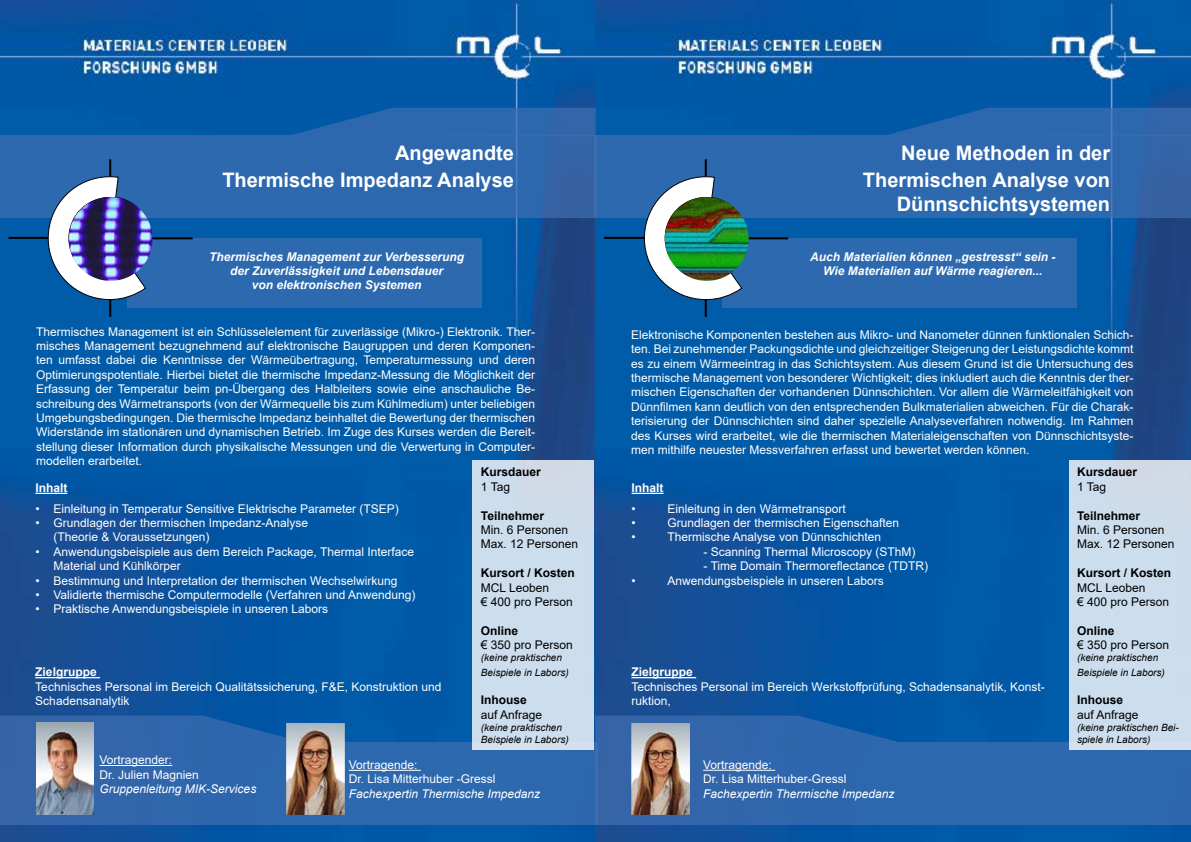
<style>
.page{position:relative;width:1191px;height:842px;background:#fff}
.page>*{position:absolute;margin:0;border:0;box-sizing:border-box;transform-origin:0 0}
.t1{font:700 20px/27.5px "Arial";color:#fff;text-align:right}
.t2{font:12px/14.4px "Arial";color:#fff}
.t3{font:italic 700 12px/14.4px "Arial";color:#fff;text-align:center}
.t4{font:12px/14.4px "Arial";color:#000}
.t5{font:700 12px "Arial";color:#000}
.t6{font:italic 12px "Arial";color:#fff}
.t7{font:700 12px "Arial";color:#fff}
.t8{font:italic 10px/14.4px "Arial";color:#000}
</style>
<div class="page">
<img style="left:0;top:0;width:1190px;height:842px">
<div style="left:0;top:136px;width:596px;height:82px;background:#2d69af"></div>
<div style="left:594px;top:136px;width:597px;height:82px;background:#2d69af"></div>
<svg style="left:291px;top:108px;width:304px;height:28px;background:#2765ac"></svg>
<svg style="left:886px;top:108px;width:305px;height:28px;background:#2765ac"></svg>
<div style="left:127px;top:238px;width:354px;height:69px;background:#2d69af"></div>
<div style="left:722px;top:238px;width:355px;height:69px;background:#2d69af"></div>
<div style="left:0;top:742px;width:598px;height:83px;background:#2d67ae"></div>
<div style="left:595px;top:742px;width:596px;height:83px;background:#2d67ae"></div>
<svg style="left:0;top:716px;width:304px;height:26px;background:#2a63a9"></svg>
<svg style="left:595px;top:716px;width:304px;height:26px;background:#2762a9"></svg>
<hr style="left:9px;top:237px;width:82px;height:2px;background:#000">
<hr style="left:604px;top:237px;width:82px;height:2px;background:#000">
<hr style="left:109px;top:257px;width:2px;height:60px;background:#000">
<hr style="left:705px;top:257px;width:2px;height:60px;background:#000">
<hr style="left:109px;top:159px;width:2px;height:61px;background:#000">
<hr style="left:128px;top:237px;width:65px;height:2px;background:#000">
<hr style="left:705px;top:159px;width:2px;height:61px;background:#000">
<hr style="left:723px;top:237px;width:65px;height:2px;background:#000">
<svg style="left:47px;top:176px;width:100px;height:125px"></svg>
<div style="left:472px;top:460px;width:122px;height:290px;background:#ccdded"></div>
<hr style="left:35px;top:493px;width:32px;height:1px;background:#fff">
<hr style="left:35px;top:677px;width:65px;height:1px;background:#fff">
<img style="left:69px;top:197px;width:83px;height:84px;border-radius:42px">
<hr style="left:100px;top:765px;width:72px;height:1px;background:#fff">
<hr style="left:349px;top:770px;width:72px;height:1px;background:#fff">
<img style="left:286px;top:723px;width:59px;height:92px">
<img style="left:36px;top:723px;width:57px;height:91px">
<svg style="left:643px;top:176px;width:100px;height:125px"></svg>
<div style="left:1069px;top:460px;width:122px;height:290px;background:#ccdded"></div>
<hr style="left:631px;top:493px;width:32px;height:1px;background:#fff">
<hr style="left:631px;top:677px;width:65px;height:1px;background:#fff">
<img style="left:665px;top:197px;width:83px;height:84px;border-radius:42px">
<hr style="left:703px;top:770px;width:72px;height:1px;background:#fff">
<img style="left:631px;top:723px;width:59px;height:92px">
<h1 class="t1" style="left:222px;top:139px;width:293px">Angewandte<br>Thermische Impedanz Analyse</h1>
<p class="t3" style="left:209px;top:249px;width:256px">Thermisches Management zur Verbesserung der Zuverlässigkeit und Lebensdauer<br>von elektronischen Systemen</p>
<p class="t2" style="left:36px;top:324px;width:501px;text-align:justify">Thermisches Management ist ein Schlüsselelement für zuverlässige (Mikro-) Elektronik. Ther&shy;misches Management bezugnehmend auf elektronische Baugruppen und deren Komponen&shy;ten umfasst dabei die Kenntnisse der Wärmeübertragung, Temperaturmessung und deren Optimierungspotentiale. Hierbei bietet die thermische Impedanz-Messung die Möglichkeit der Erfassung der Temperatur beim pn-Übergang des Halbleiters sowie eine anschauliche Be&shy;schreibung des Wärmetransports (von der Wärmequelle bis zum Kühlmedium) unter beliebigen Umgebungsbedingungen. Die thermische Impedanz beinhaltet die Bewertung der thermischen Widerstände im stationären und dynamischen Betrieb. Im Zuge des Kurses werden die Bereit&shy;stellung dieser Information durch physikalische Messungen und die Verwertung in Computer&shy;modellen erarbeitet.</p>
<p class="t7" style="left:35px;top:479px;width:34px">Inhalt</p>
<p class="t2" style="left:35px;top:501px;width:365px">• Einleitung in Temperatur Sensitive Elektrische Parameter (TSEP)</p>
<p class="t2" style="left:53px;top:515px;width:256px;text-indent:-18px">• Grundlagen der thermischen Impedanz-Analyse (Theorie &amp; Voraussetzungen)</p>
<p class="t2" style="left:53px;top:544px;width:362px;text-indent:-18px">• Anwendungsbeispiele aus dem Bereich Package, Thermal Interface<br>Material und Kühlkörper</p>
<p class="t2" style="left:35px;top:573px;width:363px">• Bestimmung und Interpretation der thermischen Wechselwirkung</p>
<p class="t2" style="left:35px;top:587px;width:381px">• Validierte thermische Computermodelle (Verfahren und Anwendung)</p>
<p class="t2" style="left:35px;top:602px;width:294px">• Praktische Anwendungsbeispiele in unseren Labors</p>
<p class="t7" style="left:35px;top:664px;width:63px">Zielgruppe</p>
<p class="t2" style="left:35px;top:679px;width:408px">Technisches Personal im Bereich Qualitätssicherung, F&amp;E, Konstruktion und<br>Schadensanalytik</p>
<p class="t5" style="left:481px;top:464px;width:62px">Kursdauer</p>
<p class="t4" style="left:481px;top:479px;width:31px">1 Tag</p>
<p class="t5" style="left:481px;top:507px;width:65px">Teilnehmer</p>
<p class="t4" style="left:481px;top:522px;width:99px">Min. 6 Personen<br>Max. 12 Personen</p>
<p class="t5" style="left:481px;top:564px;width:96px">Kursort / Kosten</p>
<p class="t4" style="left:481px;top:580px;width:94px">MCL Leoben<br>€ 400 pro Person</p>
<p class="t5" style="left:481px;top:622px;width:39px">Online</p>
<p class="t4" style="left:481px;top:638px;width:94px">€ 350 pro Person</p>
<p class="t8" style="left:481px;top:651px;width:89px">(keine praktischen<br>Beispiele in Labors)</p>
<p class="t5" style="left:481px;top:692px;width:48px">Inhouse</p>
<p class="t4" style="left:481px;top:707px;width:63px">auf Anfrage</p>
<p class="t8" style="left:481px;top:721px;width:89px;line-height:12px">(keine praktischen<br>Beispiele in Labors)</p>
<p class="t2" style="left:100px;top:753px;width:101px">Vortragender:<br>Dr. Julien Magnien</p>
<p class="t6" style="left:100px;top:781px;width:158px">Gruppenleitung MIK-Services</p>
<p class="t2" style="left:349px;top:757px;width:148px">Vortragende:<br>Dr. Lisa Mitterhuber -Gressl</p>
<p class="t6" style="left:349px;top:786px;width:193px">Fachexpertin Thermische Impedanz</p>
<h1 class="t1" style="left:863px;top:139px;width:249px">Neue Methoden in der<br>Thermischen Analyse von</h1>
<h1 class="t1" style="left:896px;top:191px;width:215px">Dünnschichtsystemen</h1>
<p class="t3" style="left:810px;top:249px;width:247px">Auch Materialien können „gestresst“ sein -<br>Wie Materialien auf Wärme reagieren...</p>
<p class="t2" style="left:631px;top:327px;width:504px;text-align:justify">Elektronische Komponenten bestehen aus Mikro- und Nanometer dünnen funktionalen Schich&shy;ten. Bei zunehmender Packungsdichte und gleichzeitiger Steigerung der Leistungsdichte kommt es zu einem Wärmeeintrag in das Schichtsystem. Aus diesem Grund ist die Untersuchung des thermische Management von besonderer Wichtigkeit; dies inkludiert auch die Kenntnis der ther&shy;mischen Eigenschaften der vorhandenen Dünnschichten. Vor allem die Wärmeleitfähigkeit von Dünnfilmen kann deutlich von den entsprechenden Bulkmaterialien abweichen. Für die Charak&shy;terisierung der Dünnschichten sind daher spezielle Analyseverfahren notwendig. Im Rahmen des Kurses wird erarbeitet, wie die thermischen Materialeigenschaften von Dünnschichtsyste&shy;men mithilfe neuester Messverfahren erfasst und bewertet werden können.</p>
<p class="t7" style="left:631px;top:479px;width:34px">Inhalt</p>
<p class="t2" style="left:631px;top:501px;width:6px">•</p>
<p class="t2" style="left:667px;top:501px;width:180px">Einleitung in den Wärmetransport</p>
<p class="t2" style="left:631px;top:515px;width:6px">•</p>
<p class="t2" style="left:667px;top:515px;width:233px">Grundlagen der thermischen Eigenschaften</p>
<p class="t2" style="left:631px;top:530px;width:6px">•</p>
<p class="t2" style="left:667px;top:530px;width:215px">Thermische Analyse von Dünnschichten</p>
<p class="t2" style="left:703px;top:544px;width:213px">- Scanning Thermal Microscopy (SThM)</p>
<p class="t2" style="left:703px;top:559px;width:226px">- Time Domain Thermoreflectance (TDTR)</p>
<p class="t2" style="left:631px;top:573px;width:6px">•</p>
<p class="t2" style="left:667px;top:573px;width:218px">Anwendungsbeispiele in unseren Labors</p>
<p class="t7" style="left:631px;top:664px;width:63px">Zielgruppe</p>
<p class="t2" style="left:631px;top:679px;width:415px">Technisches Personal im Bereich Werkstoffprüfung, Schadensanalytik, Konst&shy;ruktion,</p>
<p class="t2" style="left:703px;top:757px;width:145px">Vortragende:<br>Dr. Lisa Mitterhuber-Gressl</p>
<p class="t6" style="left:703px;top:786px;width:193px">Fachexpertin Thermische Impedanz</p>
<p class="t5" style="left:1077px;top:464px;width:62px">Kursdauer</p>
<p class="t4" style="left:1077px;top:479px;width:31px">1 Tag</p>
<p class="t5" style="left:1077px;top:507px;width:65px">Teilnehmer</p>
<p class="t4" style="left:1077px;top:522px;width:99px">Min. 6 Personen<br>Max. 12 Personen</p>
<p class="t5" style="left:1077px;top:564px;width:96px">Kursort / Kosten</p>
<p class="t4" style="left:1077px;top:580px;width:94px">MCL Leoben<br>€ 400 pro Person</p>
<p class="t5" style="left:1077px;top:622px;width:39px">Online</p>
<p class="t4" style="left:1077px;top:638px;width:94px">€ 350 pro Person</p>
<p class="t8" style="left:1077px;top:651px;width:89px">(keine praktischen<br>Beispiele in Labors)</p>
<p class="t5" style="left:1077px;top:692px;width:48px">Inhouse</p>
<p class="t4" style="left:1077px;top:707px;width:63px">auf Anfrage</p>
<p class="t8" style="left:1077px;top:721px;width:103px;line-height:12px">(keine praktischen Bei&shy;spiele in Labors)</p>
</div>
